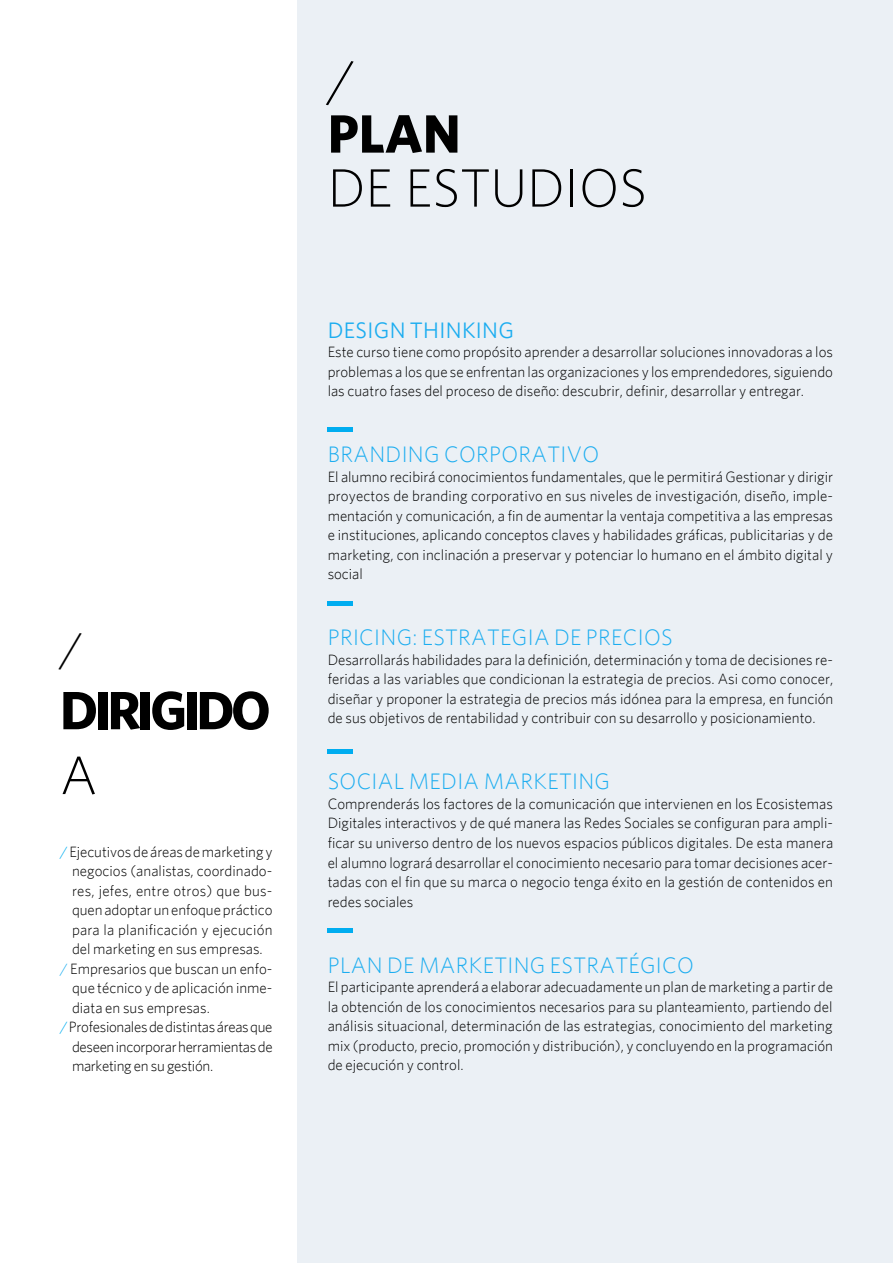
<style>
.page{position:relative;width:893px;height:1263px;background:#fff}
.page>*{position:absolute;margin:0;border:0;box-sizing:border-box;transform-origin:0 0}
.t1{font:700 54px "Whitney";letter-spacing:-.065em;color:#000}
.t2{font:300 54px "Whitney";color:#000}
.t3{font:300 45px "Whitney";color:#000}
.t4{font:300 22.5px "Whitney";letter-spacing:.015em;color:#1cadf0}
.t5{font:22.5px "Whitney";letter-spacing:.015em;color:#1cadf0}
.t6{font:300 15px/19.5px "Whitney";color:#000;text-align:justify}
.t7{font:300 15px "Whitney";letter-spacing:-.02em;color:#000}
.s1{color:#00adf0}
.s2{color:#1cadf0}
</style>
<div class="page">
<div style="left:298px;top:0;width:595px;height:1263px;background:#ebf0f5"></div>
<hr style="left:328px;top:428px;width:25px;height:4px;background:#00adf0">
<hr style="left:328px;top:602px;width:25px;height:4px;background:#00adf0">
<hr style="left:328px;top:749px;width:25px;height:4px;background:#00adf0">
<hr style="left:328px;top:929px;width:25px;height:4px;background:#00adf0">
<h2 class="t3" style="left:60px;top:623px;width:24px">/</h2>
<h1 class="t1" style="left:60px;top:678px;width:212px">DIRIGIDO</h1>
<h1 class="t2" style="left:60px;top:744px;width:39px">A</h1>
<p class="t6" style="left:60px;top:841px;width:214px"><span class="s1">/</span> Ejecutivos de áreas de marketing y</p>
<p class="t6" style="left:72px;top:861px;width:202px">negocios (analistas, coordinado-</p>
<p class="t6" style="left:72px;top:880px;width:202px">res, jefes, entre otros) que bus-</p>
<p class="t6" style="left:72px;top:900px;width:202px">quen adoptar un enfoque práctico</p>
<p class="t6" style="left:72px;top:919px;width:202px">para la planificación y ejecución</p>
<p class="t6" style="left:72px;top:939px;width:192px">del marketing en sus empresas.</p>
<p class="t6" style="left:60px;top:958px;width:214px"><span class="s2">/</span> Empresarios que buscan un enfo-</p>
<p class="t6" style="left:72px;top:978px;width:202px">que técnico y de aplicación inme-</p>
<p class="t6" style="left:72px;top:997px;width:139px">diata en sus empresas.</p>
<p class="t7" style="left:60px;top:1018px;width:214px"><span class="s1">/</span> Profesionales de distintas áreas que</p>
<p class="t7" style="left:72px;top:1038px;width:202px">deseen incorporar herramientas de</p>
<p class="t7" style="left:72px;top:1057px;width:143px">marketing en su gestión.</p>
<h1 class="t2" style="left:328px;top:48px;width:29px">/</h1>
<h1 class="t1" style="left:328px;top:101px;width:135px">PLAN</h1>
<h1 class="t2" style="left:328px;top:156px;width:321px">DE ESTUDIOS</h1>
<h3 class="t5" style="left:328px;top:317px;width:188px">DESIGN THINKING</h3>
<p class="t6" style="left:328px;top:342px;width:507px">Este curso tiene como propósito aprender a desarrollar soluciones innovadoras a los problemas a los que se enfrentan las organizaciones y los emprendedores, siguiendo las cuatro fases del proceso de diseño: descubrir, defi nir, desarrollar y entregar.</p>
<h3 class="t4" style="left:328px;top:442px;width:273px">BRANDING CORPORATIVO</h3>
<p class="t6" style="left:328px;top:467px;width:507px">El alumno recibirá conocimientos fundamentales, que le permitirá Gestionar y dirigir proyectos de branding corporativo en sus niveles de investigación, diseño, imple&shy;mentación y comunicación, a fi n de aumentar la ventaja competitiva a las empresas e instituciones, aplicando conceptos claves y habilidades gráficas, publicitarias y de marketing, con inclinación a preservar y potenciar lo humano en el ámbito digital y social</p>
<h3 class="t4" style="left:328px;top:625px;width:346px">PRICING: ESTRATEGIA DE PRECIOS</h3>
<p class="t6" style="left:328px;top:650px;width:507px">Desarrollarás habilidades para la definición, determinación y toma de decisiones re&shy;feridas a las variables que condicionan la estrategia de precios. Asi como conocer, diseñar y proponer la estrategia de precios más idónea para la empresa, en función de sus objetivos de rentabilidad y contribuir con su desarrollo y posicionamiento.</p>
<h3 class="t4" style="left:328px;top:769px;width:284px">SOCIAL MEDIA MARKETING</h3>
<p class="t6" style="left:328px;top:794px;width:507px">Comprenderás los factores de la comunicación que intervienen en los Ecosistemas Digitales interactivos y de qué manera las Redes Sociales se configuran para ampli&shy;ficar su universo dentro de los nuevos espacios públicos digitales. De esta manera el alumno logrará desarrollar el conocimiento necesario para tomar decisiones acer&shy;tadas con el fi n que su marca o negocio tenga éxito en la gestión de contenidos en redes sociales</p>
<h3 class="t4" style="left:328px;top:952px;width:368px">PLAN DE MARKETING ESTRATÉGICO</h3>
<p class="t6" style="left:328px;top:977px;width:507px">El participante aprenderá a elaborar adecuadamente un plan de marketing a partir de la obtención de los conocimientos necesarios para su planteamiento, partiendo del análisis situacional, determinación de las estrategias, conocimiento del marketing mix (producto, precio, promoción y distribución), y concluyendo en la programación de ejecución y control.</p>
</div>
